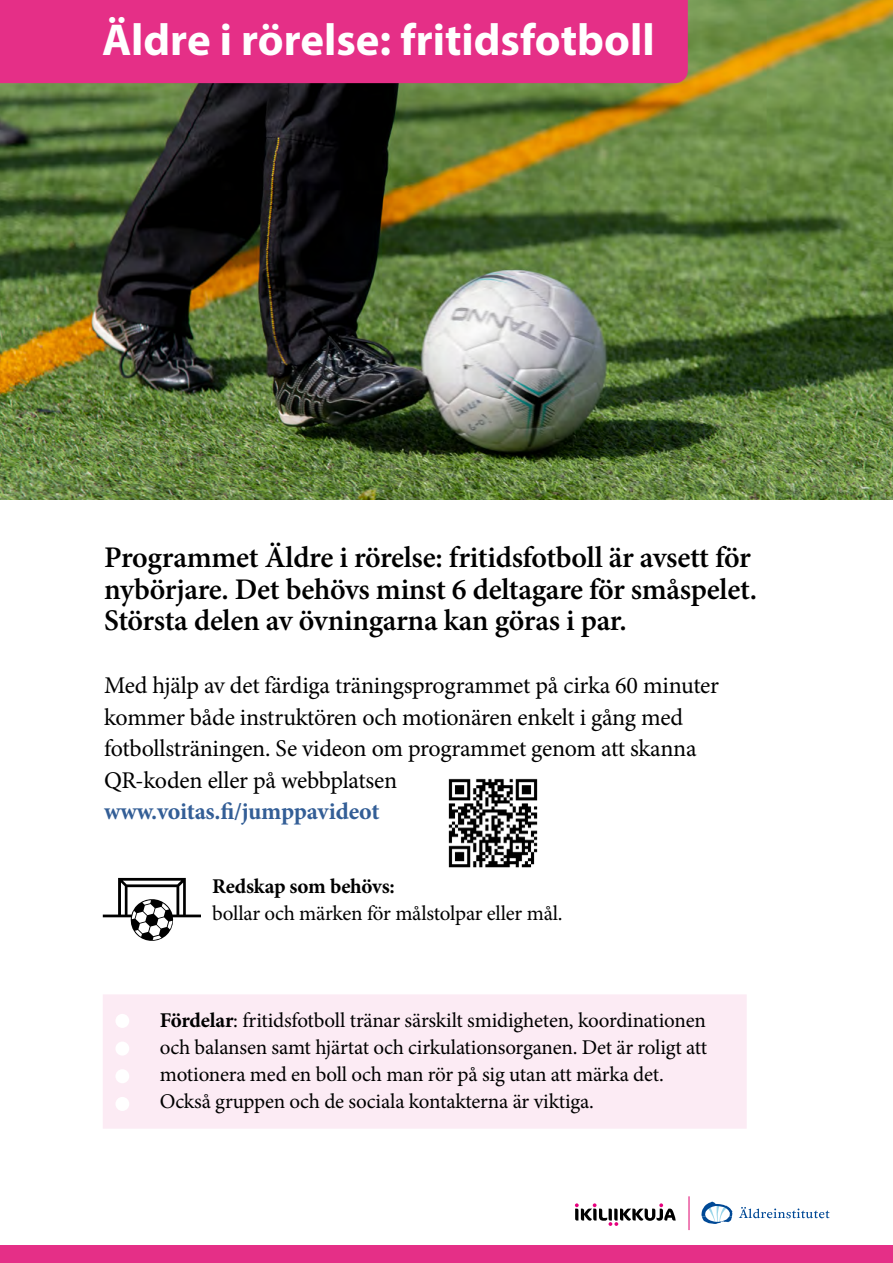
<style>
.page{position:relative;width:893px;height:1263px;background:#fff}
.page>*{position:absolute;margin:0;border:0;box-sizing:border-box;transform-origin:0 0}
.H_Otsikko_Myriad{font:700 44.85px "Myriad Pro";color:#fff}
.P_ingressi{font:600 30px/31.5px "Minion Pro";letter-spacing:-.015em;color:#000}
.P_ingressi-2{font:24px/31.5px "Minion Pro";letter-spacing:-.01em;color:#000}
.P_ingressi-3{font:700 24px "Minion Pro";letter-spacing:-.01em;color:#335e96}
.H_Otsikko_Myriad-2{font:21px/27px "Minion Pro";letter-spacing:-.01em;color:#000;text-align:justify}
.P_ingressi-4{font:21px "Minion Pro";letter-spacing:-.015em;color:#000}
.P_ingressi-5{font:700 21px "Minion Pro";letter-spacing:-.015em;color:#000}
.s1{font-weight:700}
</style>
<div class="page">
<img style="left:0;top:0;width:893px;height:500px">
<div style="left:103px;top:994px;width:644px;height:135px;background:#fcebf4"></div>
<div style="left:0;top:0;width:688px;height:83px;background:#e52f87"></div>
<div style="left:0;top:1246px;width:893px;height:17px;background:#e52f87"></div>
<hr style="left:688px;top:1196px;width:2px;height:34px;background:#e52f87">
<img style="left:448px;top:778px;width:90px;height:90px">
<svg style="left:103px;top:878px;width:98px;height:63px"></svg>
<svg style="left:701px;top:1201px;width:31px;height:23px"></svg>
<svg style="left:739px;top:1207px;width:91px;height:11px"></svg>
<svg style="left:575px;top:1203px;width:101px;height:23px"></svg>
<p class="H_Otsikko_Myriad" style="left:102px;top:11px;width:554px">Äldre i rörelse: fritidsfotboll</p>
<p class="P_ingressi" style="left:104px;top:541px;width:654px">Programmet Äldre i rörelse: fritidsfotboll är avsett för nybörjare. Det behövs minst 6 deltagare för småspelet.<br>Största delen av övningarna kan göras i par.</p>
<p class="P_ingressi-2" style="left:104px;top:670px;width:616px">Med hjälp av det färdiga träningsprogrammet på cirka 60 minuter kommer både instruktören och motionären enkelt i gång med</p>
<p class="P_ingressi-2" style="left:104px;top:733px;width:594px">fotbollsträningen. Se videon om programmet genom att skanna<br>QR-koden eller på webbplatsen</p>
<p class="P_ingressi-3" style="left:104px;top:794px;width:277px">www.voitas.fi/jumppavideot</p>
<p class="P_ingressi-5" style="left:212px;top:871px;width:184px">Redskap som behövs:</p>
<p class="P_ingressi-4" style="left:212px;top:899px;width:352px">bollar och märken för målstolpar eller mål.</p>
<p class="H_Otsikko_Myriad-2" style="left:160px;top:1007px;width:549px"><span class="s1">Fördelar</span>: fritidsfotboll tränar särskilt smidigheten, koordinationen och balansen samt hjärtat och cirkulationsorganen. Det är roligt att motionera med en boll och man rör på sig utan att märka det.</p>
<p class="H_Otsikko_Myriad-2" style="left:160px;top:1088px;width:436px">Också gruppen och de sociala kontakterna är viktiga.</p>
</div>
